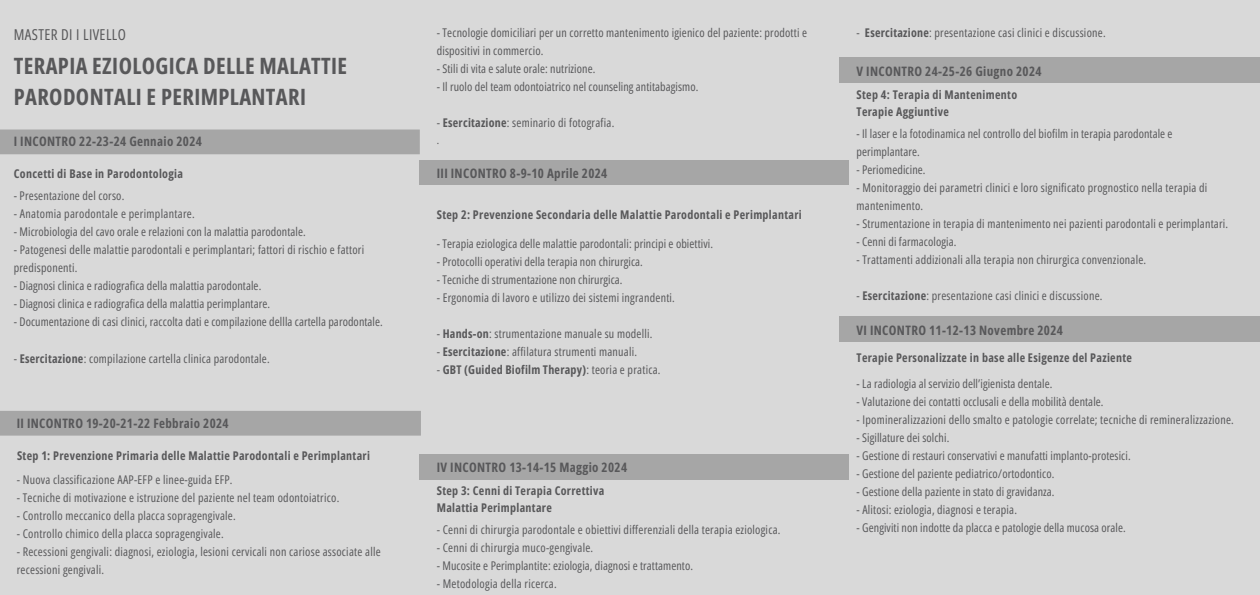
<style>
.page{position:relative;width:1260px;height:595px;background:#fff}
.page>*{position:absolute;margin:0;border:0;box-sizing:border-box;transform-origin:0 0}
.t1{font:700 22.5px "Open Sans Condensed";letter-spacing:.015em;color:#58585a}
.t2{font:15px "Open Sans Condensed";letter-spacing:.025em;color:#58585a}
.t3{font:700 13px "Open Sans Condensed";letter-spacing:.025em;color:#58585a}
.t4{font:12px/18px "Open Sans Condensed";letter-spacing:.015em;color:#58585a}
.t5{font:700 12px "Open Sans Condensed";letter-spacing:.025em;color:#58585a}
.t6{font:11px "Open Sans Condensed";color:#58585a}
.s1{font-weight:700}
.s2{font-weight:400}
</style>
<div class="page">
<div style="left:0;top:0;width:419px;height:595px;background:#d9d9d9"></div>
<div style="left:839px;top:0;width:419px;height:595px;background:#d9d9d9"></div>
<div style="left:419px;top:0;width:420px;height:595px;background:#d9d9d9"></div>
<div style="left:419px;top:160px;width:428px;height:25px;background:#a6a6a6"></div>
<div style="left:839px;top:58px;width:419px;height:24px;background:#a6a6a6"></div>
<div style="left:839px;top:317px;width:419px;height:24px;background:#a6a6a6"></div>
<div style="left:419px;top:454px;width:428px;height:25px;background:#a6a6a6"></div>
<div style="left:0;top:411px;width:421px;height:24px;background:#a6a6a6"></div>
<div style="left:0;top:129px;width:419px;height:25px;background:#a6a6a6"></div>
<p class="t2" style="left:14px;top:24px;width:114px">MASTER DI I LIVELLO</p>
<p class="t1" style="left:14px;top:50px;width:335px">TERAPIA EZIOLOGICA DELLE MALATTIE</p>
<p class="t1" style="left:14px;top:81px;width:294px">PARODONTALI E PERIMPLANTARI</p>
<p class="t3" style="left:14px;top:132px;width:190px">I INCONTRO 22-23-24 Gennaio 2024</p>
<p class="t5" style="left:14px;top:165px;width:171px">Concetti di Base in Parodontologia</p>
<p class="t4" style="left:14px;top:187px;width:112px">- Presentazione del corso.</p>
<p class="t4" style="left:14px;top:205px;width:182px">- Anatomia parodontale e perimplantare.</p>
<p class="t4" style="left:14px;top:223px;width:293px">- Microbiologia del cavo orale e relazioni con la malattia parodontale.</p>
<p class="t4" style="left:14px;top:241px;width:352px">- Patogenesi delle malattie parodontali e perimplantari; fattori di rischio e fattori predisponenti.</p>
<p class="t4" style="left:14px;top:277px;width:249px">- Diagnosi clinica e radiografica della malattia parodontale.</p>
<p class="t4" style="left:14px;top:295px;width:258px">- Diagnosi clinica e radiografica della malattia perimplantare.</p>
<p class="t4" style="left:14px;top:313px;width:370px">- Documentazione di casi clinici, raccolta dati e compilazione dellla cartella parodontale.</p>
<p class="t4" style="left:14px;top:349px;width:257px">- <span class="s1">Esercitazione</span>: compilazione cartella clinica parodontale.</p>
<p class="t3" style="left:17px;top:414px;width:213px">II INCONTRO 19-20-21-22 Febbraio 2024</p>
<p class="t5" style="left:17px;top:447px;width:354px">Step 1: Prevenzione Primaria delle Malattie Parodontali e Perimplantari</p>
<p class="t4" style="left:17px;top:470px;width:217px">- Nuova classificazione AAP-EFP e linee-guida EFP.</p>
<p class="t4" style="left:17px;top:488px;width:324px">- Tecniche di motivazione e istruzione del paziente nel team odontoiatrico.</p>
<p class="t4" style="left:17px;top:506px;width:220px">- Controllo meccanico della placca sopragengivale.</p>
<p class="t4" style="left:17px;top:524px;width:208px">- Controllo chimico della placca sopragengivale.</p>
<p class="t4" style="left:17px;top:542px;width:365px">- Recessioni gengivali: diagnosi, eziologia, lesioni cervicali non cariose associate alle recessioni gengivali.</p>
<p class="t4" style="left:436px;top:23px;width:372px">- Tecnologie domiciliari per un corretto mantenimento igienico del paziente: prodotti e dispositivi in commercio.</p>
<p class="t4" style="left:436px;top:59px;width:160px">- Stili di vita e salute orale: nutrizione.</p>
<p class="t4" style="left:436px;top:77px;width:263px">- Il ruolo del team odontoiatrico nel counseling antitabagismo.</p>
<p class="t4" style="left:436px;top:113px;width:179px">- <span class="s1">Esercitazione</span>: seminario di fotografia.</p>
<p class="t6" style="left:436px;top:132px;width:4px">.</p>
<p class="t3" style="left:436px;top:164px;width:172px">III INCONTRO 8-9-10 Aprile 2024</p>
<p class="t5" style="left:436px;top:206px;width:366px">Step 2: Prevenzione Secondaria delle Malattie Parodontali e Perimplantari</p>
<p class="t4" style="left:436px;top:234px;width:278px">- Terapia eziologica delle malattie parodontali: principi e obiettivi.</p>
<p class="t4" style="left:436px;top:252px;width:208px">- Protocolli operativi della terapia non chirurgica.</p>
<p class="t4" style="left:436px;top:270px;width:187px">- Tecniche di strumentazione non chirurgica.</p>
<p class="t4" style="left:436px;top:288px;width:240px">- Ergonomia di lavoro e utilizzo dei sistemi ingrandenti.</p>
<p class="t4" style="left:436px;top:324px;width:217px">- <span class="s1">Hands-on</span>: strumentazione manuale su modelli.</p>
<p class="t4" style="left:436px;top:342px;width:202px">- <span class="s1">Esercitazione</span>: affilatura strumenti manuali.</p>
<p class="t5" style="left:436px;top:361px;width:225px"><span class="s2">-</span> GBT (Guided Biofilm Therapy)<span class="s2">: teoria e pratica.</span></p>
<p class="t3" style="left:436px;top:458px;width:192px">IV INCONTRO 13-14-15 Maggio 2024</p>
<p class="t5" style="left:436px;top:482px;width:169px">Step 3: Cenni di Terapia Correttiva</p>
<p class="t5" style="left:436px;top:499px;width:117px">Malattia Perimplantare</p>
<p class="t4" style="left:436px;top:520px;width:345px">- Cenni di chirurgia parodontale e obiettivi differenziali della terapia eziologica.</p>
<p class="t4" style="left:436px;top:538px;width:158px">- Cenni di chirurgia muco-gengivale.</p>
<p class="t4" style="left:436px;top:556px;width:258px">- Mucosite e Perimplantite: eziologia, diagnosi e trattamento.</p>
<p class="t4" style="left:436px;top:574px;width:121px">- Metodologia della ricerca.</p>
<p class="t4" style="left:856px;top:24px;width:250px">- <span class="s1">Esercitazione</span>: presentazione casi clinici e discussione.</p>
<p class="t3" style="left:856px;top:62px;width:186px">V INCONTRO 24-25-26 Giugno 2024</p>
<p class="t5" style="left:856px;top:86px;width:162px">Step 4: Terapia di Mantenimento</p>
<p class="t5" style="left:856px;top:103px;width:94px">Terapie Aggiuntive</p>
<p class="t4" style="left:856px;top:124px;width:317px">- Il laser e la fotodinamica nel controllo del biofilm in terapia parodontale e perimplantare.</p>
<p class="t4" style="left:856px;top:160px;width:70px">- Periomedicine.</p>
<p class="t4" style="left:856px;top:178px;width:352px">- Monitoraggio dei parametri clinici e loro significato prognostico nella terapia di mantenimento.</p>
<p class="t4" style="left:856px;top:214px;width:373px">- Strumentazione in terapia di mantenimento nei pazienti parodontali e perimplantari.</p>
<p class="t4" style="left:856px;top:232px;width:101px">- Cenni di farmacologia.</p>
<p class="t4" style="left:856px;top:250px;width:291px">- Trattamenti addizionali alla terapia non chirurgica convenzionale.</p>
<p class="t4" style="left:856px;top:286px;width:247px">- <span class="s1">Esercitazione</span>: presentazione casi clinici e discussione.</p>
<p class="t3" style="left:856px;top:321px;width:208px">VI INCONTRO 11-12-13 Novembre 2024</p>
<p class="t5" style="left:856px;top:349px;width:277px">Terapie Personalizzate in base alle Esigenze del Paziente</p>
<p class="t4" style="left:856px;top:375px;width:197px">- La radiologia al servizio dell’igienista dentale.</p>
<p class="t4" style="left:856px;top:393px;width:248px">- Valutazione dei contatti occlusali e della mobilità dentale.</p>
<p class="t4" style="left:856px;top:411px;width:379px">- Ipomineralizzazioni dello smalto e patologie correlate; tecniche di remineralizzazione.</p>
<p class="t4" style="left:856px;top:429px;width:94px">- Sigillature dei solchi.</p>
<p class="t4" style="left:856px;top:447px;width:275px">- Gestione di restauri conservativi e manufatti implanto-protesici.</p>
<p class="t4" style="left:856px;top:465px;width:199px">- Gestione del paziente pediatrico/ortodontico.</p>
<p class="t4" style="left:856px;top:483px;width:199px">- Gestione della paziente in stato di gravidanza.</p>
<p class="t4" style="left:856px;top:501px;width:162px">- Alitosi: eziologia, diagnosi e terapia.</p>
<p class="t4" style="left:856px;top:519px;width:271px">- Gengiviti non indotte da placca e patologie della mucosa orale.</p>
</div>
